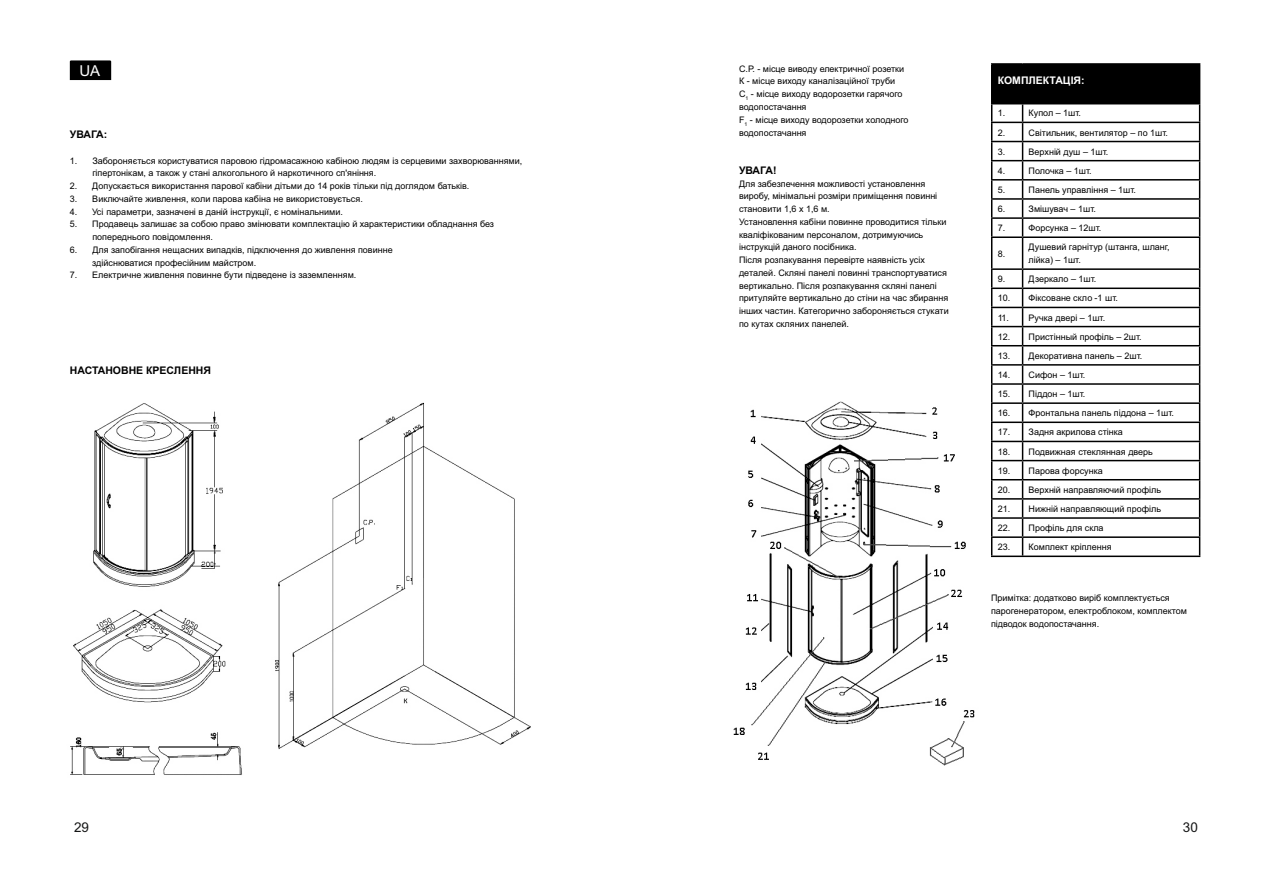
<style>
.page{position:relative;width:1263px;height:893px;background:#fff}
.page>*{position:absolute;margin:0;border:0;box-sizing:border-box;transform-origin:0 0}
.t1{font:15px "Arial";color:#fff}
.t2{font:13.5px "Arial";color:#151616}
.t3{font:700 10.5px "Arial";color:#000}
.t4{font:700 10.5px "Arial";color:#fff}
.t5{font:9px/12.8px "Arial";color:#000}
</style>
<div class="page">
<svg style="left:70px;top:60px;width:41px;height:20px"></svg>
<img style="left:70px;top:402px;width:461px;height:373px">
<img style="left:733px;top:401px;width:242px;height:365px">
<div style="left:992px;top:64px;width:208px;height:40px;background:#000"></div>
<hr style="left:991px;top:63px;width:32px;height:2px;background:#000">
<hr style="left:991px;top:65px;width:2px;height:38px;background:#000">
<hr style="left:1023px;top:63px;width:177px;height:2px;background:#000">
<hr style="left:991px;top:103px;width:32px;height:1px;background:#000">
<hr style="left:991px;top:122px;width:32px;height:1px;background:#000">
<hr style="left:1023px;top:122px;width:177px;height:1px;background:#000">
<hr style="left:991px;top:141px;width:32px;height:1px;background:#000">
<hr style="left:1023px;top:141px;width:177px;height:1px;background:#000">
<hr style="left:991px;top:160px;width:32px;height:1px;background:#000">
<hr style="left:1023px;top:160px;width:177px;height:1px;background:#000">
<hr style="left:991px;top:179px;width:32px;height:1px;background:#000">
<hr style="left:1023px;top:179px;width:177px;height:1px;background:#000">
<hr style="left:991px;top:198px;width:32px;height:2px;background:#000">
<hr style="left:1023px;top:198px;width:177px;height:2px;background:#000">
<hr style="left:991px;top:217px;width:32px;height:2px;background:#000">
<svg style="left:991px;top:104px;width:2px;height:132px"></svg>
<hr style="left:1023px;top:217px;width:177px;height:2px;background:#000">
<svg style="left:1022px;top:104px;width:1px;height:132px"></svg>
<svg style="left:1199px;top:104px;width:1px;height:132px"></svg>
<hr style="left:991px;top:236px;width:32px;height:2px;background:#000">
<hr style="left:991px;top:238px;width:2px;height:30px;background:#000">
<hr style="left:1023px;top:236px;width:177px;height:2px;background:#000">
<hr style="left:1022px;top:238px;width:1px;height:30px;background:#000">
<hr style="left:1199px;top:238px;width:1px;height:30px;background:#000">
<hr style="left:991px;top:268px;width:32px;height:2px;background:#000">
<hr style="left:1023px;top:268px;width:177px;height:2px;background:#000">
<hr style="left:991px;top:287px;width:32px;height:2px;background:#000">
<hr style="left:1023px;top:287px;width:177px;height:2px;background:#000">
<hr style="left:991px;top:307px;width:32px;height:1px;background:#000">
<hr style="left:1023px;top:307px;width:177px;height:1px;background:#000">
<hr style="left:991px;top:326px;width:32px;height:1px;background:#000">
<hr style="left:1023px;top:326px;width:177px;height:1px;background:#000">
<hr style="left:991px;top:345px;width:32px;height:1px;background:#000">
<hr style="left:1023px;top:345px;width:177px;height:1px;background:#000">
<hr style="left:991px;top:364px;width:32px;height:1px;background:#000">
<hr style="left:1023px;top:364px;width:177px;height:1px;background:#000">
<hr style="left:991px;top:383px;width:32px;height:2px;background:#000">
<hr style="left:1023px;top:383px;width:177px;height:2px;background:#000">
<hr style="left:991px;top:402px;width:32px;height:2px;background:#000">
<hr style="left:1023px;top:402px;width:177px;height:2px;background:#000">
<hr style="left:991px;top:421px;width:32px;height:2px;background:#000">
<hr style="left:1023px;top:421px;width:177px;height:2px;background:#000">
<hr style="left:991px;top:440px;width:32px;height:2px;background:#000">
<hr style="left:1023px;top:440px;width:177px;height:2px;background:#000">
<hr style="left:991px;top:460px;width:32px;height:1px;background:#000">
<hr style="left:1023px;top:460px;width:177px;height:1px;background:#000">
<hr style="left:991px;top:479px;width:32px;height:1px;background:#000">
<hr style="left:1023px;top:479px;width:177px;height:1px;background:#000">
<hr style="left:991px;top:498px;width:32px;height:1px;background:#000">
<hr style="left:1023px;top:498px;width:177px;height:1px;background:#000">
<hr style="left:991px;top:517px;width:32px;height:1px;background:#000">
<hr style="left:1023px;top:517px;width:177px;height:1px;background:#000">
<hr style="left:991px;top:536px;width:32px;height:2px;background:#000">
<svg style="left:991px;top:270px;width:2px;height:285px"></svg>
<hr style="left:1023px;top:536px;width:177px;height:2px;background:#000">
<svg style="left:1022px;top:270px;width:1px;height:285px"></svg>
<svg style="left:1199px;top:270px;width:1px;height:285px"></svg>
<hr style="left:991px;top:555px;width:209px;height:2px;background:#000">
<h1 class="t1" style="left:79px;top:65px;width:22px">UA</h1>
<p class="t3" style="left:70px;top:130px;width:39px">УВАГА:</p>
<p class="t5" style="left:92px;top:155px;width:432px;text-indent:-22px">1. Забороняється користуватися паровою гідромасажною кабіною людям із серцевими захворюваннями, гіпертонікам, а також у стані алкогольного й наркотичного сп'яніння.</p>
<p class="t5" style="left:70px;top:180px;width:401px">2. Допускається використання парової кабіни дітьми до 14 років тільки під доглядом батьків.</p>
<p class="t5" style="left:70px;top:193px;width:295px">3. Виключайте живлення, коли парова кабіна не використовується.</p>
<p class="t5" style="left:70px;top:206px;width:275px">4. Усі параметри, зазначені в даній інструкції, є номінальними.</p>
<p class="t5" style="left:92px;top:219px;width:403px;text-indent:-23px">5. Продавець залишає за собою право змінювати комплектацію й характеристики обладнання без попереднього повідомлення.</p>
<p class="t5" style="left:92px;top:244px;width:302px;text-indent:-22px">6. Для запобігання нещасних випадків, підключення до живлення повинне здійснюватися професійним майстром.</p>
<p class="t5" style="left:70px;top:270px;width:288px">7. Електричне живлення повинне бути підведене із заземленням.</p>
<p class="t3" style="left:70px;top:366px;width:143px">НАСТАНОВНЕ КРЕСЛЕННЯ</p>
<p class="t5" style="left:739px;top:63px;width:171px">C.Р. - місце виводу електричної розетки<br>К - місце виходу каналізаційної труби<br>С<sub>1</sub> - місце виходу водорозетки гарячого водопостачання<br>F<sub>1</sub> - місце виходу водорозетки холодного водопостачання</p>
<p class="t3" style="left:739px;top:166px;width:39px">УВАГА!</p>
<p class="t5" style="left:739px;top:178px;width:211px">Для забезпечення можливості установлення виробу, мінімальні розміри приміщення повинні становити 1,6 х 1,6 м.<br>Установлення кабіни повинне проводитися тільки кваліфікованим персоналом, дотримуючись інструкцій даного посібника.<br>Після розпакування перевірте наявність усіх деталей. Скляні панелі повинні транспортуватися вертикально. Після розпакування скляні панелі притуляйте вертикально до стіни на час збирання інших частин. Категорично забороняється стукати по кутах скляних панелей.</p>
<p class="t4" style="left:998px;top:77px;width:88px">КОМПЛЕКТАЦIЯ:</p>
<p class="t5" style="left:998px;top:108px;width:9px">1.</p>
<p class="t5" style="left:1029px;top:108px;width:54px">Купол – 1шт.</p>
<p class="t5" style="left:998px;top:127px;width:9px">2.</p>
<p class="t5" style="left:1029px;top:127px;width:141px">Свiтильник, вентилятор – по 1шт.</p>
<p class="t5" style="left:998px;top:146px;width:9px">3.</p>
<p class="t5" style="left:1029px;top:146px;width:81px">Верхнiй душ – 1шт.</p>
<p class="t5" style="left:998px;top:165px;width:9px">4.</p>
<p class="t5" style="left:1029px;top:165px;width:65px">Полочка – 1шт.</p>
<p class="t5" style="left:998px;top:184px;width:9px">5.</p>
<p class="t5" style="left:1029px;top:184px;width:109px">Панель управлiння – 1шт.</p>
<p class="t5" style="left:998px;top:203px;width:9px">6.</p>
<p class="t5" style="left:1029px;top:203px;width:69px">Змiшувач – 1шт.</p>
<p class="t5" style="left:998px;top:222px;width:9px">7.</p>
<p class="t5" style="left:1029px;top:222px;width:74px">Форсунка – 12шт.</p>
<p class="t5" style="left:998px;top:248px;width:9px">8.</p>
<p class="t5" style="left:1029px;top:242px;width:142px">Душевий гарнiтур (штанга, шланг, лiйка) – 1шт.</p>
<p class="t5" style="left:998px;top:273px;width:9px">9.</p>
<p class="t5" style="left:1029px;top:273px;width:69px">Дзеркало – 1шт.</p>
<p class="t5" style="left:998px;top:293px;width:122px">10. Фiксоване скло -1 шт.</p>
<p class="t5" style="left:998px;top:312px;width:109px">11. Ручка дверi – 1шт.</p>
<p class="t5" style="left:998px;top:331px;width:146px">12. Пристiнный профiль – 2шт.</p>
<p class="t5" style="left:998px;top:350px;width:146px">13. Декоративна панель – 2шт.</p>
<p class="t5" style="left:998px;top:369px;width:89px">14. Сифон – 1шт.</p>
<p class="t5" style="left:998px;top:388px;width:89px">15. Пiддон – 1шт.</p>
<p class="t5" style="left:998px;top:407px;width:178px">16. Фронтальна панель пiддона – 1шт.</p>
<p class="t5" style="left:998px;top:427px;width:127px">17. Задня акрилова стiнка</p>
<p class="t5" style="left:998px;top:446px;width:157px">18. Подвижная стеклянная дверь</p>
<p class="t5" style="left:998px;top:465px;width:107px">19. Парова форсунка</p>
<p class="t5" style="left:998px;top:484px;width:165px">20. Верхнiй направляючий профiль</p>
<p class="t5" style="left:998px;top:503px;width:165px">21. Нижнiй направляющий профiль</p>
<p class="t5" style="left:998px;top:522px;width:107px">22. Профiль для скла</p>
<p class="t5" style="left:998px;top:541px;width:115px">23. Комплект крiплення</p>
<p class="t5" style="left:991px;top:592px;width:198px">Примiтка: додатково виріб комплектується парогенератором, електроблоком, комплектом підводок водопостачання.</p>
<h2 class="t2" style="left:74px;top:822px;width:17px">29</h2>
<h2 class="t2" style="left:1183px;top:821px;width:17px">30</h2>
</div>
